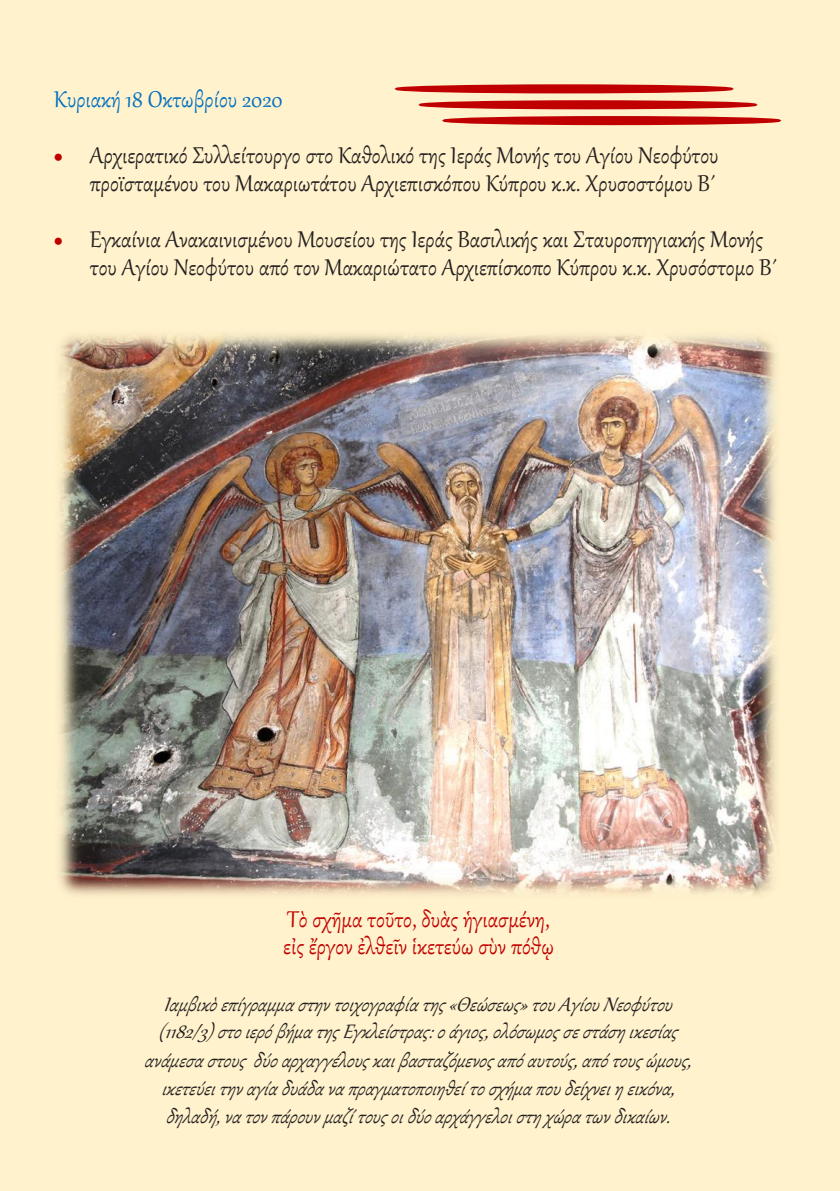
<style>
.page{position:relative;width:840px;height:1191px;background:#fff}
.page>*{position:absolute;margin:0;border:0;box-sizing:border-box;transform-origin:0 0}
.t1{font:28px/28px "Gabriola";color:#231f20;text-align:right}
.t2{font:28px/27.8px "Gabriola";color:#c00000}
.t3{font:28px "Gabriola";color:#0070c0}
.t4{font:italic 24px/28px "Gabriola";color:#231f20;text-align:center}
.s1{color:#c00000}
</style>
<div class="page">
<div style="left:0;top:0;width:839px;height:1191px;background:#fff2cc"></div>
<img style="left:53px;top:328px;width:729px;height:573px">
<div style="left:396px;top:85px;width:335px;height:7px;background:#c00000;border-radius:50%"></div>
<div style="left:395px;top:84px;width:337px;height:9px;border:2px solid #c00000;border-radius:50%"></div>
<div style="left:420px;top:101px;width:335px;height:7px;background:#c00000;border-radius:50%"></div>
<div style="left:419px;top:100px;width:337px;height:9px;border:2px solid #c00000;border-radius:50%"></div>
<div style="left:443px;top:117px;width:336px;height:7px;background:#c00000;border-radius:50%"></div>
<div style="left:442px;top:116px;width:338px;height:9px;border:2px solid #c00000;border-radius:50%"></div>
<p class="t3" style="left:54px;top:81px;width:230px">Κυριακή 18 Οκτωβρίου 2020</p>
<p class="t1" style="left:54px;top:139px;width:666px"><span class="s1">•</span> Αρχιερατικό Συλλείτουργο στο Καθολικό της Ιεράς Μονής του Αγίου Νεοφύτου προϊσταμένου του Μακαριωτάτου Αρχιεπισκόπου Κύπρου κ.κ. Χρυσοστόμου Β´</p>
<p class="t1" style="left:90px;top:223px;width:688px;text-align:left;text-indent:-36px"><span class="s1">•</span> Εγκαίνια Ανακαινισμένου Μουσείου της Ιεράς Βασιλικής και Σταυροπηγιακής Μονής του Αγίου Νεοφύτου από τον Μακαριώτατο Αρχιεπίσκοπο Κύπρου κ.κ. Χρυσόστομο Β´</p>
<p class="t2" style="left:283px;top:903px;width:272px">Τὸ σχῆμα τοῦτο, δυὰς ἡγιασμένη, εἰς ἔργον ἐλθεῖν ἱκετεύω σὺν πόθῳ</p>
<p class="t4" style="left:144px;top:988px;width:562px">Ιαμβικὸ επίγραμμαστηντοιχογραφίατης«Θεώσεως»τουΑγίου Νεοφύτου (1182/3)στο ιερόβήματηςΕγκλείστρας:ο άγιος,ολόσωμοςσε στάσηικεσίας ανάμεσαστουςδύοαρχαγγέλουςκαι βασταζόμενος από αυτούς, απότουςώμους, ικετεύειτηναγίαδυάδανα πραγματοποιηθεί το σχήμαπου δείχνει η εικόνα, δηλαδή, να τονπάρουνμαζίτουςοι δύοαρχάγγελοιστη χώρατωνδικαίων.</p>
</div>
